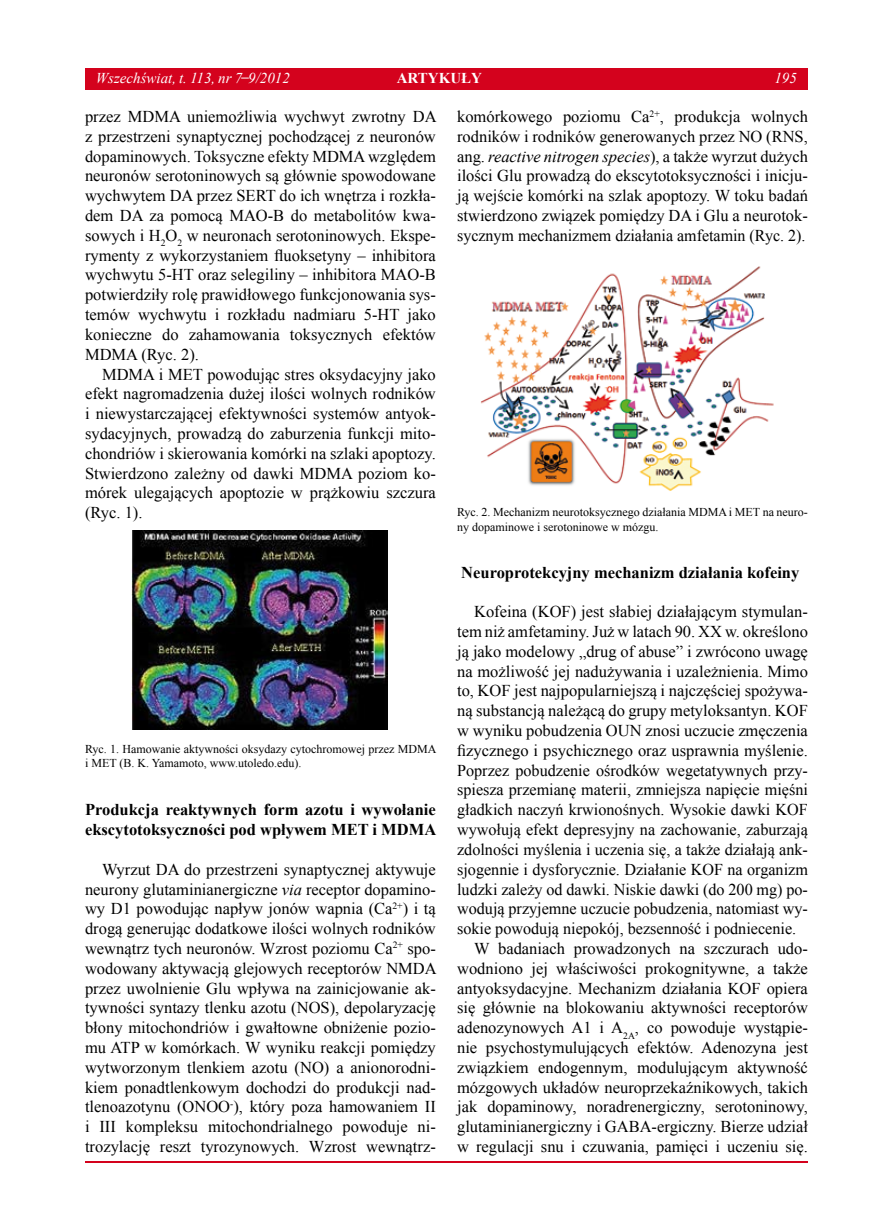
<style>
.page{position:relative;width:893px;height:1225px;background:#fff}
.page>*{position:absolute;margin:0;border:0;box-sizing:border-box;transform-origin:0 0}
.t1{font:16.5px/19.8px "Times New Roman";color:#000;text-align:justify}
.t2{font:700 16.5px/19.8px "Times New Roman";color:#000}
.t3{font:italic 15px "Times New Roman";color:#fff}
.t4{font:700 15px "Times New Roman";color:#fff}
.t5{font:12px/14.4px "Times New Roman";color:#000}
.s1{font-style:normal}
.s2{font-style:italic}
</style>
<div class="page">
<div style="left:85px;top:68px;width:723px;height:21px;background:#d4021d"></div>
<hr style="left:85px;top:1161px;width:723px;height:1px;background:#d4021d">
<img style="left:132px;top:530px;width:255px;height:199px">
<img style="left:481px;top:266px;width:293px;height:225px">
<p class="t3" style="left:96px;top:68px;width:196px">Wszechświat, t. 113, nr 7 <span class="s1">–̶</span>9/2012</p>
<p class="t3" style="left:252px;top:68px;width:43px">9/2012</p>
<p class="t4" style="left:397px;top:68px;width:87px">ARTYKUŁY</p>
<p class="t3" style="left:774px;top:68px;width:24px">195</p>
<p class="t1" style="left:85px;top:106px;width:353px">przez MDMA uniemożliwia wychwyt zwrotny DA z przestrzeni synaptycznej pochodzącej z neuronów dopaminowych. Toksyczne efekty MDMA względem neuronów serotoninowych są głównie spowodowane wychwytem DA przez SERT do ich wnętrza i rozkła&shy;dem DA za pomocą MAO-B do metabolitów kwa&shy;sowych i H<sub>2</sub>O<sub>2</sub> w neuronach serotoninowych. Ekspe&shy;rymenty z wykorzystaniem fluoksetyny – inhibitora wychwytu 5-HT oraz selegiliny – inhibitora MAO-B potwierdziły rolę prawidłowego funkcjonowania sys&shy;temów wychwytu i rozkładu nadmiaru 5-HT jako konieczne do zahamowania toksycznych efektów MDMA (Ryc. 2).</p>
<p class="t1" style="left:85px;top:364px;width:352px;text-indent:17px">MDMA i MET powodując stres oksydacyjny jako efekt nagromadzenia dużej ilości wolnych rodników i niewystarczającej efektywności systemów antyok&shy;sydacyjnych, prowadzą do zaburzenia funkcji mito&shy;chondriów i skierowania komórki na szlaki apoptozy.<br>Stwierdzono zależny od dawki MDMA poziom ko&shy;mórek ulegających apoptozie w prążkowiu szczura (Ryc. 1).</p>
<p class="t3" style="left:220px;top:68px;width:26px">nr 7</p>
<p class="t1" style="left:457px;top:106px;width:352px">komórkowego poziomu Ca<sup>2+</sup>, produkcja wolnych rodników i rodników generowanych przez NO (RNS, ang. <span class="s2">reactive nitrogen species</span>), a także wyrzut dużych ilości Glu prowadzą do ekscytotoksyczności i inicju&shy;ją wejście komórki na szlak apoptozy. W toku badań stwierdzono związek pomiędzy DA i Glu a neurotok&shy;sycznym mechanizmem działania amfetamin (Ryc. 2).</p>
<p class="t5" style="left:457px;top:505px;width:352px">Ryc. 2. Mechanizm neurotoksycznego działania MDMA i MET na neuro&shy;ny dopaminowe i serotoninowe w mózgu.</p>
<p class="t5" style="left:85px;top:741px;width:353px">Ryc. 1. Hamowanie aktywności oksydazy cytochromowej przez MDMA i MET (B. K. Yamamoto, www.utoledo.edu).</p>
<p class="t2" style="left:85px;top:799px;width:353px">Produkcja reaktywnych form azotu i wywołanie ekscytotoksyczności pod wpływem MET i MDMA</p>
<p class="t1" style="left:85px;top:859px;width:353px;text-indent:17px">Wyrzut DA do przestrzeni synaptycznej aktywuje neurony glutaminianergiczne <span class="s2">via</span> receptor dopamino&shy;wy D1 powodując napływ jonów wapnia (Ca<sup>2+</sup>) i tą drogą generując dodatkowe ilości wolnych rodników wewnątrz tych neuronów. Wzrost poziomu Ca<sup>2+</sup> spo&shy;wodowany aktywacją glejowych receptorów NMDA przez uwolnienie Glu wpływa na zainicjowanie ak&shy;tywności syntazy tlenku azotu (NOS), depolaryzację błony mitochondriów i gwałtowne obniżenie pozio&shy;mu ATP w komórkach. W wyniku reakcji pomiędzy wytworzonym tlenkiem azotu (NO) a anionorodni&shy;kiem ponadtlenkowym dochodzi do produkcji nad&shy;tlenoazotynu (ONOO<sup>-</sup>), który poza hamowaniem II i III kompleksu mitochondrialnego powoduje ni&shy;trozylację reszt tyrozynowych. Wzrost wewnątrz-</p>
<p class="t2" style="left:461px;top:562px;width:340px">Neuroprotekcyjny mechanizm działania kofeiny</p>
<p class="t1" style="left:474px;top:601px;width:335px">Kofeina (KOF) jest słabiej działającym stymulan-</p>
<p class="t1" style="left:457px;top:621px;width:352px">tem niż amfetaminy. Już w latach 90. XX w. określono</p>
<p class="t1" style="left:457px;top:641px;width:352px">ją jako modelowy „drug of abuse” i zwrócono uwagę</p>
<p class="t1" style="left:457px;top:661px;width:352px">na możliwość jej nadużywania i uzależnienia. Mimo</p>
<p class="t1" style="left:457px;top:681px;width:352px">to, KOF jest najpopularniejszą i najczęściej spożywa-</p>
<p class="t1" style="left:457px;top:700px;width:352px">ną substancją należącą do grupy metyloksantyn. KOF</p>
<p class="t1" style="left:457px;top:720px;width:352px">w wyniku pobudzenia OUN znosi uczucie zmęczenia</p>
<p class="t1" style="left:457px;top:740px;width:352px">fizycznego i psychicznego oraz usprawnia myślenie.</p>
<p class="t1" style="left:457px;top:760px;width:352px">Poprzez pobudzenie ośrodków wegetatywnych przy-</p>
<p class="t1" style="left:457px;top:780px;width:352px">spiesza przemianę materii, zmniejsza napięcie mięśni</p>
<p class="t1" style="left:457px;top:799px;width:352px">gładkich naczyń krwionośnych. Wysokie dawki KOF</p>
<p class="t1" style="left:457px;top:819px;width:352px">wywołują efekt depresyjny na zachowanie, zaburzają</p>
<p class="t1" style="left:457px;top:839px;width:352px">zdolności myślenia i uczenia się, a także działają ank-</p>
<p class="t1" style="left:457px;top:859px;width:352px">sjogennie i dysforycznie. Działanie KOF na organizm</p>
<p class="t1" style="left:457px;top:879px;width:352px">ludzki zależy od dawki. Niskie dawki (do 200 mg) po-</p>
<p class="t1" style="left:457px;top:898px;width:352px">wodują przyjemne uczucie pobudzenia, natomiast wy-</p>
<p class="t1" style="left:457px;top:918px;width:341px">sokie powodują niepokój, bezsenność i podniecenie.</p>
<p class="t1" style="left:474px;top:938px;width:335px">W badaniach prowadzonych na szczurach udo-</p>
<p class="t1" style="left:457px;top:958px;width:352px">wodniono jej właściwości prokognitywne, a także</p>
<p class="t1" style="left:457px;top:978px;width:352px">antyoksydacyjne. Mechanizm działania KOF opiera</p>
<p class="t1" style="left:457px;top:997px;width:352px">się głównie na blokowaniu aktywności receptorów</p>
<p class="t1" style="left:457px;top:1017px;width:352px">adenozynowych A1 i A<sub>2A</sub>, co powoduje wystąpie-</p>
<p class="t1" style="left:457px;top:1037px;width:352px">nie psychostymulujących efektów. Adenozyna jest</p>
<p class="t1" style="left:457px;top:1057px;width:352px">związkiem endogennym, modulującym aktywność</p>
<p class="t1" style="left:457px;top:1077px;width:352px">mózgowych układów neuroprzekaźnikowych, takich</p>
<p class="t1" style="left:457px;top:1096px;width:352px">jak dopaminowy, noradrenergiczny, serotoninowy,</p>
<p class="t1" style="left:457px;top:1116px;width:352px">glutaminianergiczny i GABA-ergiczny. Bierze udział</p>
<p class="t1" style="left:457px;top:1136px;width:352px">w regulacji snu i czuwania, pamięci i uczeniu się.</p>
</div>
